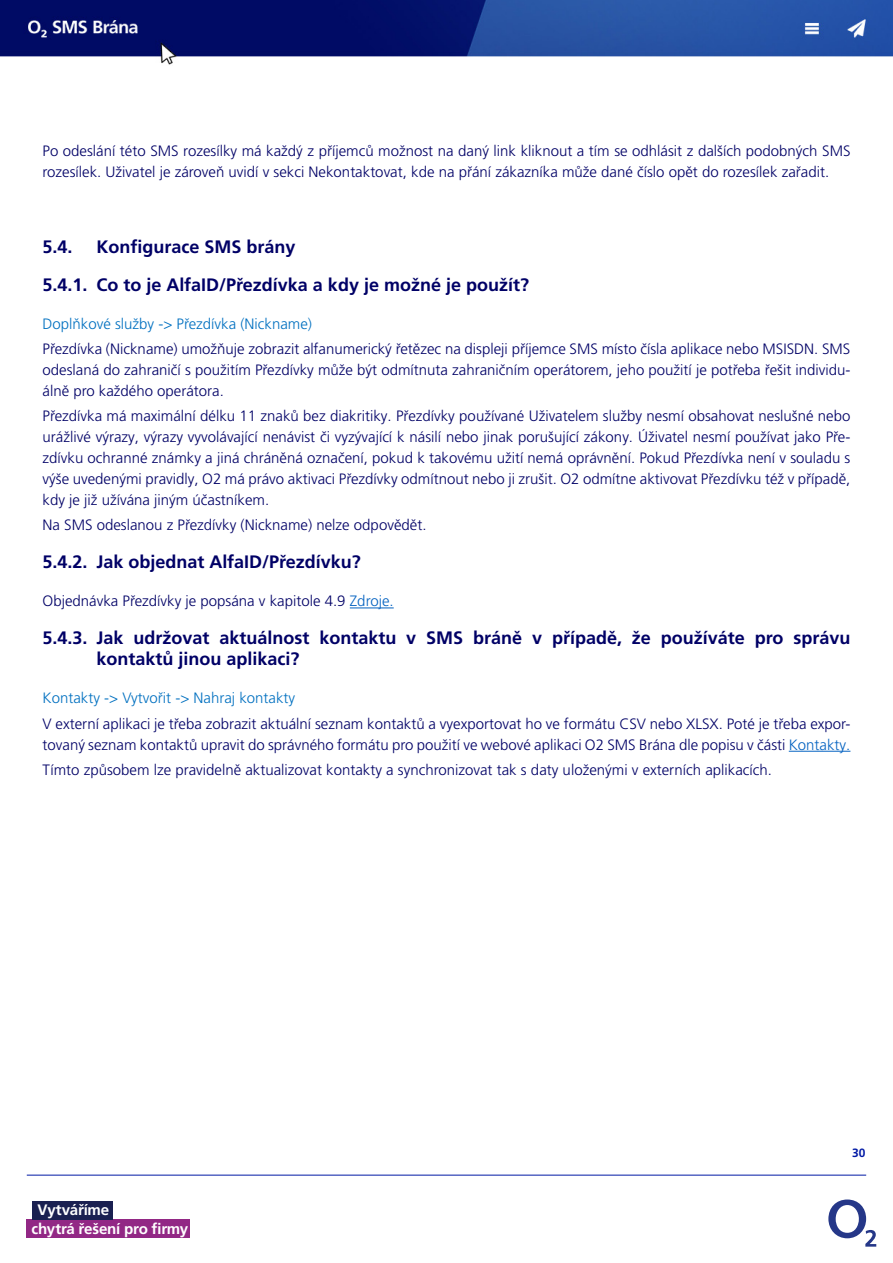
<style>
.page{position:relative;width:893px;height:1263px;background:#fff}
.page>*{position:absolute;margin:0;border:0;box-sizing:border-box;transform-origin:0 0}
.t1{font:700 18px/38px "Frutiger LT Pro";color:#006}
.t2{font:700 15.15px "Frutiger LT Pro";letter-spacing:-.015em;color:#fff}
.t3{font:300 15px/21px "Frutiger LT Pro";color:#006}
.t4{font:300 15px "Frutiger LT Pro";color:#0070c0}
.t5{font:700 12px "Frutiger LT Pro";color:#0019a5}
.s1{color:#0563c1}
</style>
<div class="page">
<img style="left:0;top:0;width:893px;height:65px">
<hr style="left:27px;top:1175px;width:839px;height:1px;background:#0019a5">
<div style="left:27px;top:1219px;width:163px;height:19px;background:#922885"></div>
<div style="left:33px;top:1201px;width:80px;height:18px;background:#1a2051"></div>
<svg style="left:828px;top:1199px;width:48px;height:47px"></svg>
<hr style="left:350px;top:607px;width:44px;height:1px;background:#0563c1">
<hr style="left:789px;top:751px;width:61px;height:1px;background:#0563c1">
<p class="t3" style="left:43px;top:140px;width:809px">Po odeslání této SMS rozesílky má každý z příjemců možnost na daný link kliknout a tím se odhlásit z dalších podobných SMS rozesílek. Uživatel je zároveň uvidí v sekci Nekontaktovat, kde na přání zákazníka může dané číslo opět do rozesílek zařadit.</p>
<p class="t1" style="left:43px;top:227px;width:488px;text-indent:54px">Konfigurace SMS brány<br>5.4.1. Co to je AlfaID/Přezdívka a kdy je možné je použít?</p>
<p class="t4" style="left:43px;top:315px;width:271px">Doplňkové služby -&gt; Přezdívka (Nickname)</p>
<p class="t3" style="left:43px;top:338px;width:809px;text-align:justify">Přezdívka (Nickname) umožňuje zobrazit alfanumerický řetězec na displeji příjemce SMS místo čísla aplikace nebo MSISDN. SMS odeslaná do zahraničí s použitím Přezdívky může být odmítnuta zahraničním operátorem, jeho použití je potřeba řešit individu&shy;álně pro každého operátora.</p>
<p class="t3" style="left:43px;top:406px;width:809px;text-align:justify">Přezdívka má maximální délku 11 znaků bez diakritiky. Přezdívky používané Uživatelem služby nesmí obsahovat neslušné nebo urážlivé výrazy, výrazy vyvolávající nenávist či vyzývající k násilí nebo jinak porušující zákony. Úživatel nesmí používat jako Pře&shy;zdívku ochranné známky a jiná chráněná označení, pokud k takovému užití nemá oprávnění. Pokud Přezdívka není v souladu s výše uvedenými pravidly, O2 má právo aktivaci Přezdívky odmítnout nebo ji zrušit. O2 odmítne aktivovat Přezdívku též v případě, kdy je již užívána jiným účastníkem.</p>
<p class="t3" style="left:43px;top:515px;width:385px">Na SMS odeslanou z Přezdívky (Nickname) nelze odpovědět.</p>
<p class="t1" style="left:43px;top:543px;width:320px">5.4.2. Jak objednat AlfaID/Přezdívku?</p>
<p class="t3" style="left:43px;top:591px;width:353px">Objednávka Přezdívky je popsána v kapitole 4.9 <span class="s1">Zdroje.</span></p>
<p class="t1" style="left:97px;top:628px;width:755px;line-height:21px;text-indent:-54px">5.4.3. Jak udržovat aktuálnost kontaktu v SMS bráně v případě, že používáte pro správu kontaktů jinou aplikaci?</p>
<p class="t4" style="left:43px;top:689px;width:254px">Kontakty -&gt; Vytvořit -&gt; Nahraj kontakty</p>
<p class="t3" style="left:43px;top:713px;width:809px">V externí aplikaci je třeba zobrazit aktuální seznam kontaktů a vyexportovat ho ve formátu CSV nebo XLSX. Poté je třeba expor&shy;tovaný seznam kontaktů upravit do správného formátu pro použití ve webové aplikaci O2 SMS Brána dle popisu v části <span class="s1">Kontakty.</span></p>
<p class="t3" style="left:43px;top:759px;width:731px">Tímto způsobem lze pravidelně aktualizovat kontakty a synchronizovat tak s daty uloženými v externích aplikacích.</p>
<p class="t1" style="left:43px;top:227px;width:32px">5.4.</p>
<p class="t2" style="left:37px;top:1201px;width:73px">Vytváříme</p>
<p class="t2" style="left:32px;top:1220px;width:158px">chytrá řešení pro firmy</p>
<p class="t5" style="left:852px;top:1146px;width:15px">30</p>
</div>
